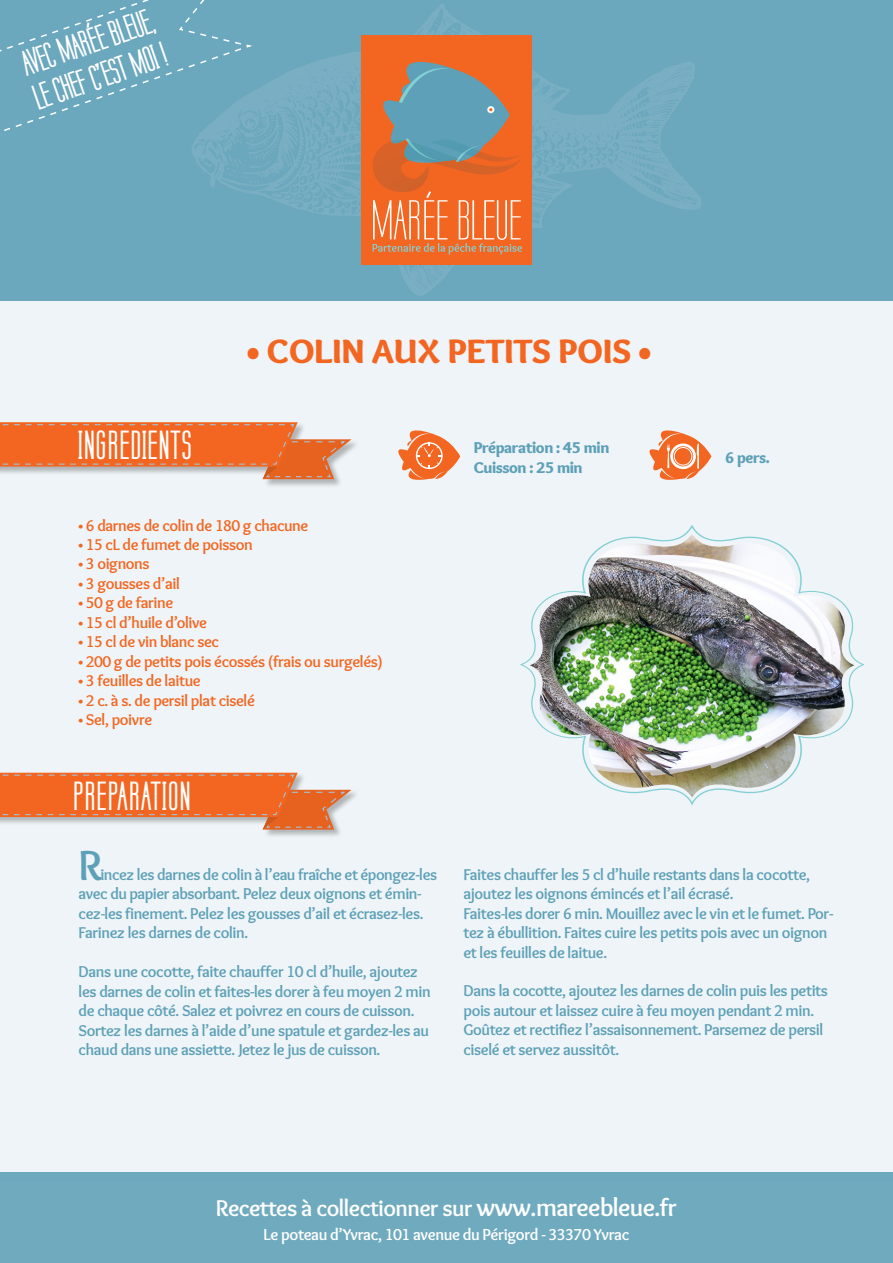
<style>
.page{position:relative;width:893px;height:1263px;background:#fff}
.page>*{position:absolute;margin:0;border:0;box-sizing:border-box;transform-origin:0 0}
.t1{font:700 43.5px "Overlock";color:#5da0b7}
.t2{font:900 35.1px "Overlock";color:#f36621}
.t3{font:700 34.05px "Labtop";letter-spacing:.06em;color:#fff}
.t4{font:700 30px "Labtop";color:#fff}
.t5{font:700 23.55px "Overlock";letter-spacing:-.025em;color:#fff}
.t6{font:700 16.5px "Overlock";letter-spacing:-.025em;color:#fff}
.t7{font:700 16.2px/19.5px "Overlock";letter-spacing:-.025em;color:#5da0b7}
.t8{font:700 16.2px "Overlock";letter-spacing:-.025em;color:#f36621}
.t9{font:900 16.2px "Overlock";letter-spacing:-.025em;color:#5da0b7}
.s1{font-size:25.5px}
</style>
<div class="page">
<div style="left:0;top:300px;width:893px;height:881px;background:#eef4f7"></div>
<div style="left:0;top:0;width:893px;height:300px;background:#6ba7bd"></div>
<div style="left:0;top:772px;width:360px;height:67px;background:#231f20;opacity:.3"></div>
<svg style="left:0;top:773px;width:351px;height:57px"></svg>
<div style="left:0;top:422px;width:360px;height:66px;background:#231f20;opacity:.3"></div>
<svg style="left:0;top:422px;width:351px;height:57px;background:#e98655"></svg>
<svg style="left:649px;top:430px;width:62px;height:50px"></svg>
<div style="left:670px;top:443px;width:26px;height:26px;border:3px solid #fff;border-radius:50%"></div>
<div style="left:674px;top:447px;width:18px;height:18px;border:1px solid #fff;border-radius:50%"></div>
<svg style="left:398px;top:430px;width:62px;height:50px"></svg>
<img style="left:530px;top:533px;width:324px;height:265px">
<svg style="left:0;top:0;width:701px;height:296px"></svg>
<div style="left:0;top:1172px;width:893px;height:91px;background:#6faabf"></div>
<p class="t4" style="left:17px;top:46px;width:140px;rotate:-19deg">AVEC MARÉE BLEUE,</p>
<p class="t4" style="left:29px;top:80px;width:140px;rotate:-19deg">LE CHEF C’EST MOI !</p>
<p class="t3" style="left:79px;top:424px;width:114px">INGREDIENTS</p>
<p class="t2" style="left:247px;top:329px;width:405px">• COLIN AUX PETITS POIS •</p>
<p class="t9" style="left:474px;top:438px;width:137px">Préparation : 45 min</p>
<p class="t9" style="left:474px;top:457px;width:110px">Cuisson : 25 min</p>
<p class="t8" style="left:79px;top:516px;width:231px">• 6 darnes de colin de 180 g chacune</p>
<p class="t8" style="left:79px;top:535px;width:176px">• 15 cL de fumet de poisson</p>
<p class="t8" style="left:79px;top:554px;width:72px">• 3 oignons</p>
<p class="t8" style="left:79px;top:574px;width:103px">• 3 gousses d’ail</p>
<p class="t8" style="left:79px;top:593px;width:96px">• 50 g de farine</p>
<p class="t8" style="left:79px;top:613px;width:130px">• 15 cl d’huile d’olive</p>
<p class="t8" style="left:79px;top:632px;width:142px">• 15 cl de vin blanc sec</p>
<p class="t8" style="left:79px;top:652px;width:306px">• 200 g de petits pois écossés (frais ou surgelés)</p>
<p class="t8" style="left:79px;top:671px;width:124px">• 3 feuilles de laitue</p>
<p class="t8" style="left:79px;top:691px;width:178px">• 2 c. à s. de persil plat ciselé</p>
<p class="t8" style="left:79px;top:710px;width:75px">• Sel, poivre</p>
<p class="t3" style="left:74px;top:775px;width:118px">PREPARATION</p>
<p class="t9" style="left:725px;top:447px;width:46px">6 pers.</p>
<p class="t1" style="left:79px;top:840px;width:25px">R</p>
<p class="t7" style="left:79px;top:865px;width:360px;text-indent:22px">incez les darnes de colin à l’eau fraîche et épongez-les avec du papier absorbant. Pelez deux oignons et émin&shy;cez-les finement. Pelez les gousses d’ail et écrasez-les.<br>Farinez les darnes de colin.</p>
<p class="t7" style="left:79px;top:962px;width:354px">Dans une cocotte, faite chauffer 10 cl d’huile, ajoutez les darnes de colin et faites-les dorer à feu moyen 2 min de chaque côté. Salez et poivrez en cours de cuisson.<br>Sortez les darnes à l’aide d’une spatule et gardez-les au chaud dans une assiette. Jetez le jus de cuisson.</p>
<p class="t7" style="left:463px;top:864px;width:348px">Faites chauffer les 5 cl d’huile restants dans la cocotte, ajoutez les oignons émincés et l’ail écrasé.</p>
<p class="t7" style="left:463px;top:903px;width:371px">Faites-les dorer 6 min. Mouillez avec le vin et le fumet. Por&shy;tez à ébullition. Faites cuire les petits pois avec un oignon et les feuilles de laitue.</p>
<p class="t7" style="left:463px;top:981px;width:366px">Dans la cocotte, ajoutez les darnes de colin puis les petits pois autour et laissez cuire à feu moyen pendant 2 min.<br>Goûtez et rectifiez l’assaisonnement. Parsemez de persil ciselé et servez aussitôt.</p>
<p class="t5" style="left:216px;top:1194px;width:463px">Recettes à collectionner sur <span class="s1">www.mareebleue.fr</span></p>
<p class="t6" style="left:264px;top:1224px;width:367px">Le poteau d’Yvrac, 101 avenue du Périgord - 33370 Yvrac</p>
</div>
